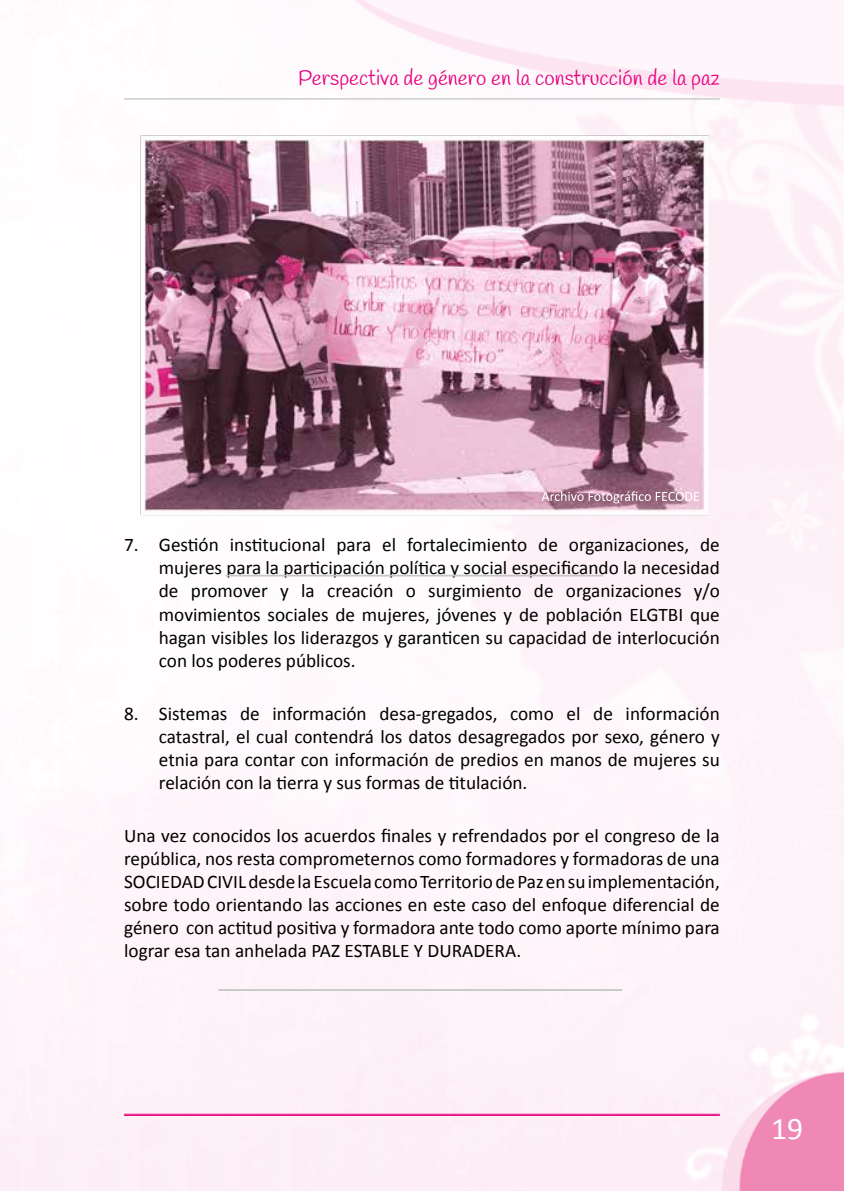
<style>
.page{position:relative;width:844px;height:1191px;background:#fff}
.page>*{position:absolute;margin:0;border:0;box-sizing:border-box;transform-origin:0 0}
.t1{font:31.5px "Calibri";color:#fff}
.t2{font:21px "Handlee";color:#e6007d}
.t3{font:19.25px/23.1px "Calibri";color:#000;text-align:justify}
</style>
<div class="page">
<div style="left:25px;top:0;width:818px;height:1191px;background:#fef5fa"></div>
<hr style="left:124px;top:98px;width:595px;height:2px;background:#c6c6c6">
<hr style="left:124px;top:1113px;width:595px;height:1px;background:#e6007d">
<hr style="left:124px;top:1115px;width:595px;height:1px;background:#e6007d">
<hr style="left:226px;top:575px;width:377px;height:1px;background:#c6c6c6">
<img style="left:124px;top:124px;width:595px;height:397px">
<hr style="left:218px;top:989px;width:404px;height:2px;background:#c6c6c6">
<svg style="left:541px;top:491px;width:158px;height:12px;background:#b893a4"></svg>
<p class="t2" style="left:298px;top:65px;width:423px">Perspectiva de género en la construcción de la paz</p>
<p class="t3" style="left:159px;top:533px;width:562px;text-indent:-35px">7. Gestión institucional para el fortalecimiento de organizaciones, de mujeres para la participación política y social especificando la necesidad de promover y la creación o surgimiento de organizaciones y/o movimientos sociales de mujeres, jóvenes y de población ELGTBI que hagan visibles los liderazgos y garanticen su capacidad de interlocución con los poderes públicos.</p>
<p class="t3" style="left:159px;top:701px;width:562px;text-indent:-35px">8. Sistemas de información desa-gregados, como el de información catastral, el cual contendrá los datos desagregados por sexo, género y etnia para contar con información de predios en manos de mujeres su relación con la tierra y sus formas de titulación.</p>
<p class="t3" style="left:124px;top:823px;width:597px">Una vez conocidos los acuerdos finales y refrendados por el congreso de la república, nos resta comprometernos como formadores y formadoras de una SOCIEDAD CIVIL desde la Escuela como Territorio de Paz en su implementación, sobre todo orientando las acciones en este caso del enfoque diferencial de género con actitud positiva y formadora ante todo como aporte mínimo para lograr esa tan anhelada PAZ ESTABLE Y DURADERA.</p>
<h1 class="t1" style="left:771px;top:1106px;width:33px">19</h1>
</div>
